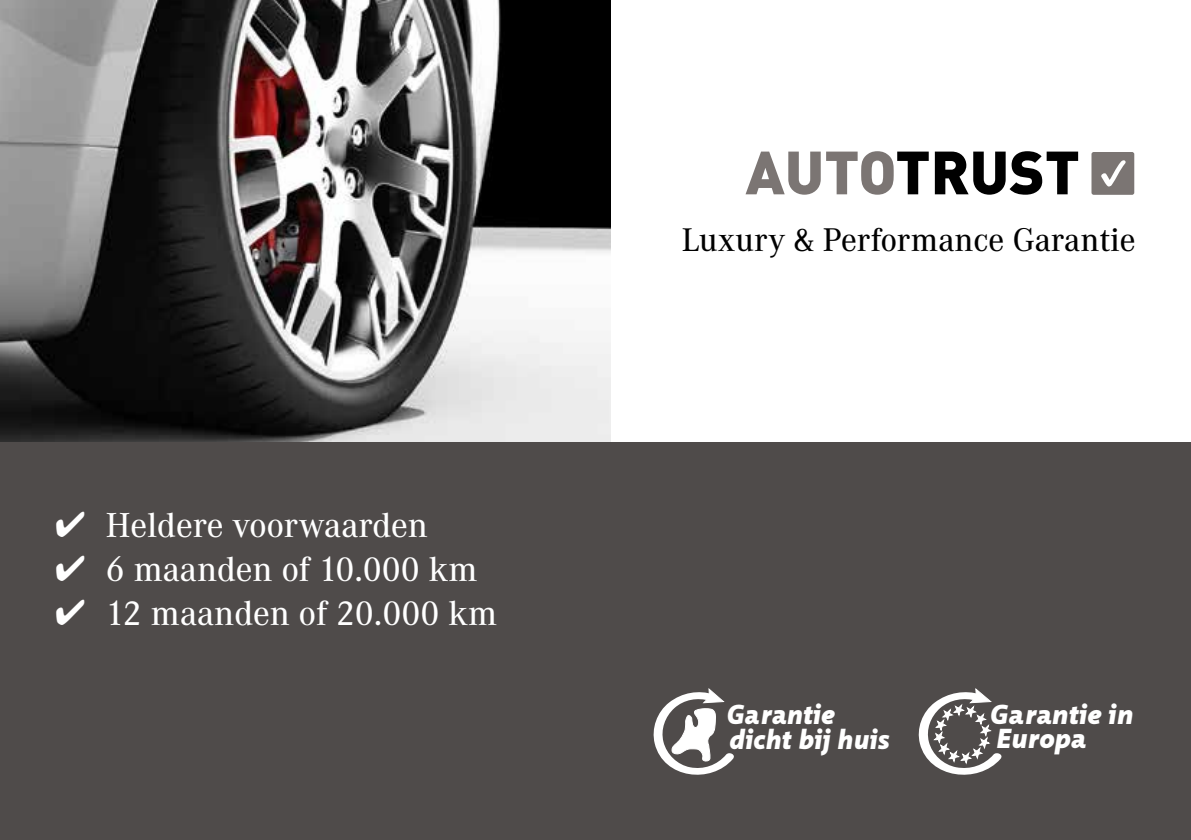
<style>
.page{position:relative;width:1191px;height:840px;background:#fff}
.page>*{position:absolute;margin:0;border:0;box-sizing:border-box;transform-origin:0 0}
.t1{font:500 36px "Corporate A";color:#fff}
.t2{font:500 34px "Corporate A";color:#000}
.t3{font:italic 900 26.6px/24.8px "Neue Sans LF";letter-spacing:.025em;color:#fff}
</style>
<div class="page">
<img style="left:0;top:0;width:610px;height:442px">
<div style="left:0;top:442px;width:1191px;height:397px;background:#4f4b4a"></div>
<svg style="left:653px;top:688px;width:81px;height:87px"></svg>
<svg style="left:918px;top:688px;width:84px;height:86px"></svg>
<svg style="left:745px;top:151px;width:75px;height:43px"></svg>
<svg style="left:826px;top:151px;width:102px;height:43px"></svg>
<svg style="left:935px;top:151px;width:143px;height:43px"></svg>
<div style="left:1091px;top:152px;width:43px;height:43px;background:#7b7573;border-radius:2px"></div>
<svg style="left:1101px;top:160px;width:25px;height:27px"></svg>
<p class="t1" style="left:55px;top:505px;width:374px">✔ Heldere voorwaarden</p>
<p class="t1" style="left:55px;top:549px;width:424px">✔ 6 maanden of 10.000 km</p>
<p class="t1" style="left:55px;top:593px;width:443px">✔ 12 maanden of 20.000 km</p>
<p class="t2" style="left:681px;top:221px;width:455px">Luxury &amp; Performance Garantie</p>
<p class="t3" style="left:727px;top:701px;width:164px">Garantie dicht bij huis</p>
<p class="t3" style="left:990px;top:702px;width:144px;line-height:24px">Garantie in<br>Europa</p>
</div>
